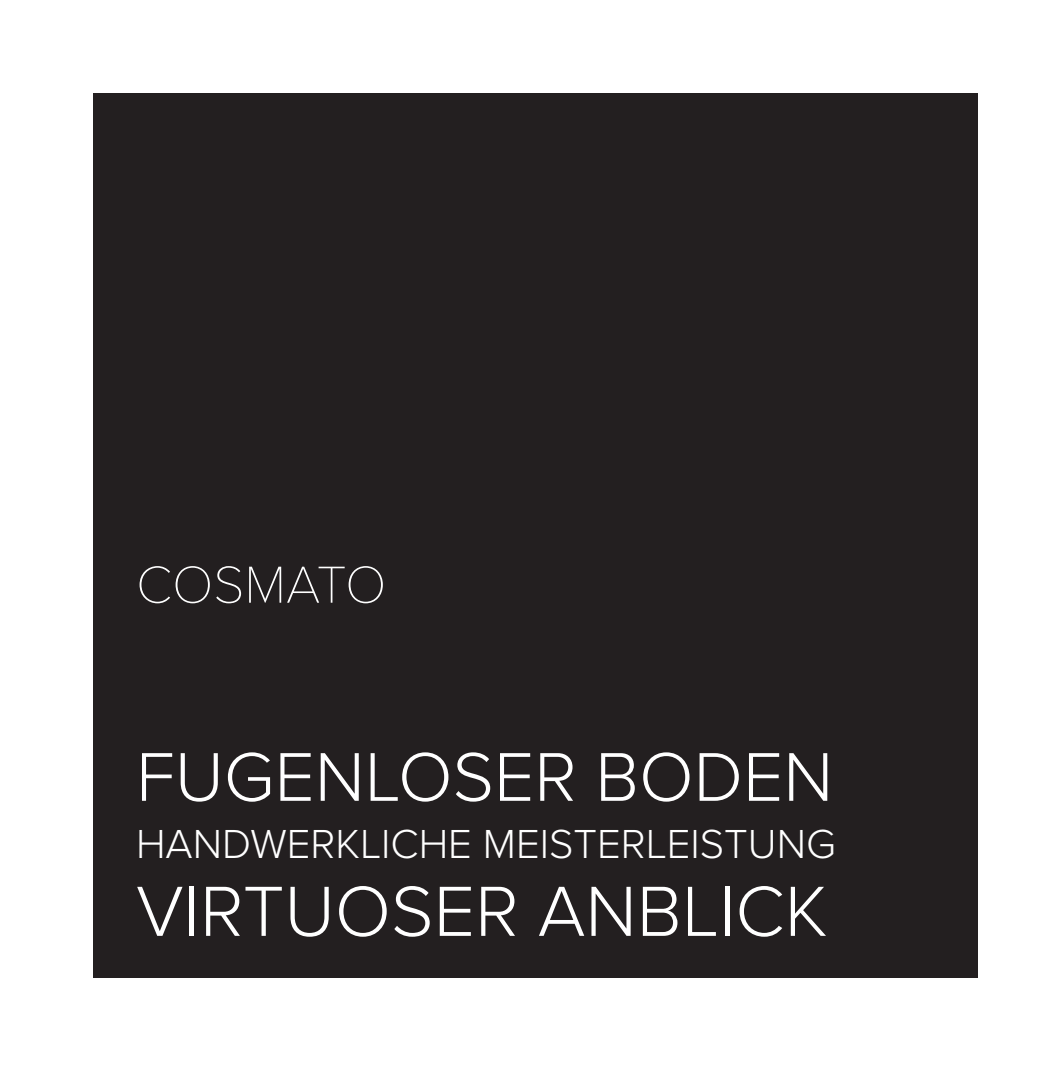
<style>
.page{position:relative;width:1046px;height:1072px;background:#fff}
.page>*{position:absolute;margin:0;border:0;box-sizing:border-box;transform-origin:0 0}
.t1{font:300 73.5px "Proxima Nova";color:#fff}
.t2{font:300 71.4px "Proxima Nova";color:#fff}
.t3{font:100 54px "Proxima Nova T";color:#fff}
.t4{font:300 42px "Proxima Nova";color:#fff}
</style>
<div class="page">
<div style="left:94px;top:94px;width:884px;height:884px;background:#231f20"></div>
<p class="t3" style="left:136px;top:552px;width:252px">COSMATO</p>
<p class="t2" style="left:136px;top:723px;width:699px">FUGENLOSER BODEN</p>
<p class="t4" style="left:136px;top:812px;width:701px">HANDWERKLICHE MEISTERLEISTUNG</p>
<p class="t1" style="left:136px;top:856px;width:693px">VIRTUOSER ANBLICK</p>
</div>
